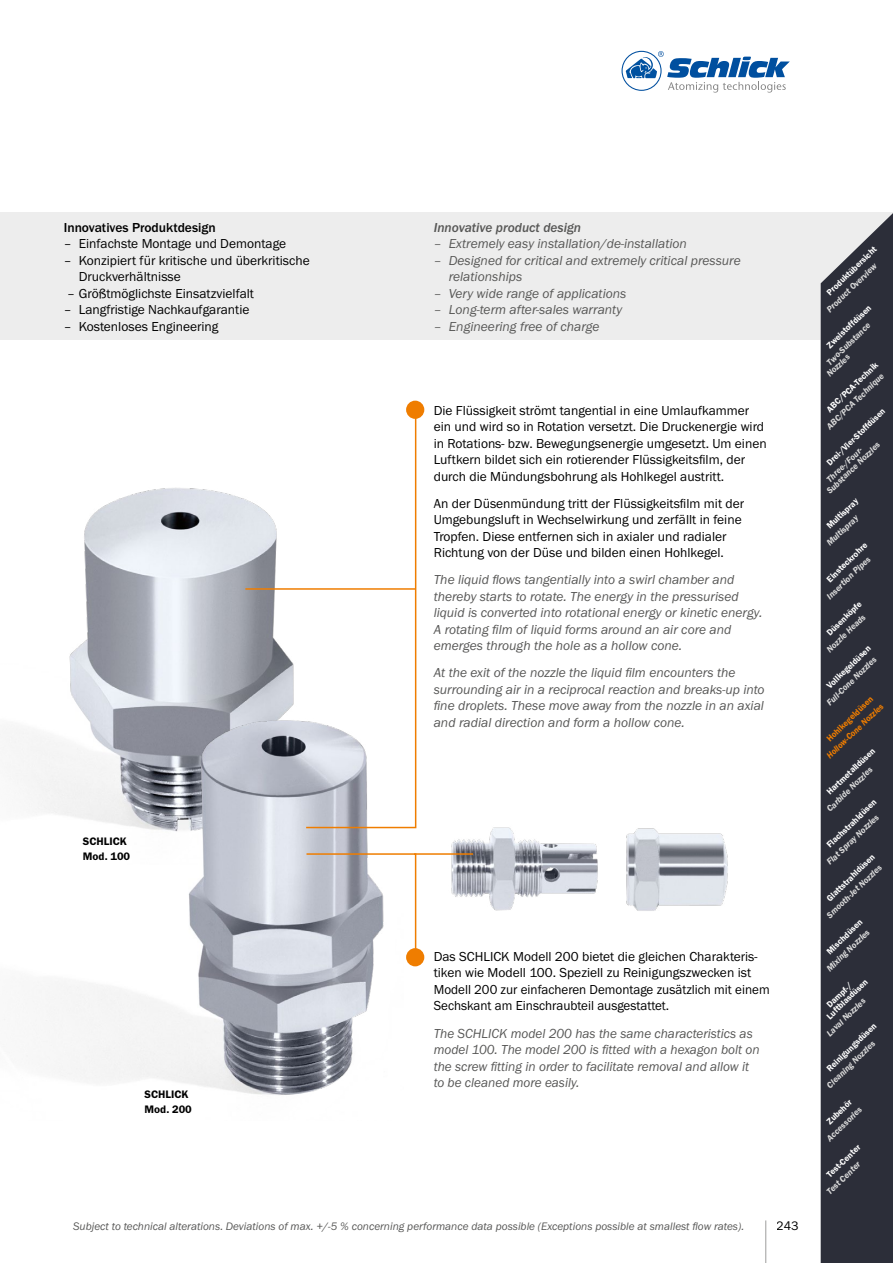
<style>
.page{position:relative;width:893px;height:1263px;background:#fff}
.page>*{position:absolute;margin:0;border:0;box-sizing:border-box;transform-origin:0 0}
.t1{font:13.5px/16.5px "Franklin Gothic Itc T";color:#000}
.t2{font:italic 13.5px/16.5px "Franklin Gothic Itc T";color:#575756}
.t3{font:500 13.5px "Franklin Gothic Itc T";color:#000}
.t4{font:italic 500 13.5px "Franklin Gothic Itc T";color:#575756}
.t5{font:12.75px "Franklin Gothic Itc T";color:#000}
.t6{font:italic 11.25px "Franklin Gothic Itc T";color:#575756}
.t7{font:600 11.25px/15px "Franklin Gothic Itc T";color:#000}
.t8{font:italic 600 9px/8.4px "Franklin Gothic Itc T";color:#dadada;scale:.96 1}
.t9{font:600 9px/8.4px "Franklin Gothic Itc T";color:#fff;scale:.96 1}
.t10{font:600 9px "Franklin Gothic Itc T";color:#fff;scale:.93 1}
.t11{font:italic 600 9px "Franklin Gothic Itc T";color:#ef7d00;scale:.93 1}
.t12{font:italic 600 9px "Franklin Gothic Itc T";color:#dadada;scale:.95 1}
.t13{font:600 9px "Franklin Gothic Itc T";color:#fff;scale:.95 1}
.t14{font:italic 600 9px "Franklin Gothic Itc T";color:#dadada}
.t15{font:600 9px "Franklin Gothic Itc T";color:#ef7d00;scale:.96 1}
.t16{font:italic 600 9px "Franklin Gothic Itc T";color:#dcdcdc;scale:.96 1}
</style>
<div class="page">
<div style="left:0;top:213px;width:893px;height:127px;background:#ededed"></div>
<img style="left:69px;top:487px;width:225px;height:194px">
<div style="left:406px;top:401px;width:18px;height:18px;background:#ef7d00;border-radius:50%"></div>
<div style="left:406px;top:948px;width:18px;height:18px;background:#ef7d00;border-radius:50%"></div>
<img style="left:0;top:681px;width:374px;height:414px">
<img style="left:451px;top:827px;width:277px;height:84px">
<svg style="left:305px;top:409px;width:112px;height:420px"></svg>
<hr style="left:245px;top:588px;width:171px;height:2px;background:#ef7d00">
<svg style="left:305px;top:852px;width:112px;height:108px"></svg>
<hr style="left:414px;top:853px;width:59px;height:2px;background:#ef7d00">
<hr style="left:765px;top:1220px;width:1px;height:43px;background:#9d9d9c">
<div style="left:821px;top:212px;width:72px;height:1051px;background:#2c2e39"></div>
<svg style="left:621px;top:51px;width:169px;height:42px"></svg>
<div style="left:823px;top:664px;width:70px;height:110px;background:#2c2e39"></div>
<p class="t3" style="left:64px;top:219px;width:153px">Innovatives Produktdesign</p>
<p class="t1" style="left:64px;top:235px;width:224px">– Einfachste Montage und Demontage</p>
<p class="t1" style="left:79px;top:252px;width:232px;text-indent:-15px">– Konzipiert für kritische und überkritische<br>Druckverhältnisse</p>
<p class="t1" style="left:67px;top:285px;width:188px">– Größtmöglichste Einsatzvielfalt</p>
<p class="t1" style="left:64px;top:301px;width:187px">– Langfristige Nachkaufgarantie</p>
<p class="t1" style="left:64px;top:318px;width:156px">– Kostenloses Engineering</p>
<p class="t7" style="left:83px;top:834px;width:49px">SCHLICK<br>Mod. 100</p>
<p class="t7" style="left:145px;top:1087px;width:49px">SCHLICK<br>Mod. 200</p>
<p class="t4" style="left:434px;top:219px;width:149px">Innovative product design</p>
<p class="t2" style="left:434px;top:235px;width:255px">– Extremely easy installation/de-installation</p>
<p class="t2" style="left:449px;top:252px;width:294px;text-indent:-15px">– Designed for critical and extremely critical pressure relationships</p>
<p class="t2" style="left:434px;top:285px;width:194px">– Very wide range of applications</p>
<p class="t2" style="left:434px;top:301px;width:190px">– Long-term after-sales warranty</p>
<p class="t2" style="left:434px;top:318px;width:167px">– Engineering free of charge</p>
<p class="t1" style="left:434px;top:402px;width:334px">Die Flüssigkeit strömt tangential in eine Umlaufkammer ein und wird so in Rotation versetzt. Die Druckenergie wird in Rotations- bzw. Bewegungsenergie umgesetzt. Um einen Luftkern bildet sich ein rotierender Flüssigkeitsfilm, der durch die Mündungsbohrung als Hohlkegel austritt.</p>
<p class="t1" style="left:434px;top:495px;width:312px">An der Düsenmündung tritt der Flüssigkeitsfilm mit der Umgebungsluft in Wechselwirkung und zerfällt in feine Tropfen. Diese entfernen sich in axialer und radialer Richtung von der Düse und bilden einen Hohlkegel.</p>
<p class="t2" style="left:434px;top:571px;width:330px">The liquid flows tangentially into a swirl chamber and thereby starts to rotate. The energy in the pressurised liquid is converted into rotational energy or kinetic energy.<br>A rotating film of liquid forms around an air core and emerges through the hole as a hollow cone.</p>
<p class="t2" style="left:434px;top:664px;width:332px">At the exit of the nozzle the liquid film encounters the surrounding air in a reciprocal reaction and breaks-up into fine droplets. These move away from the nozzle in an axial and radial direction and form a hollow cone.</p>
<p class="t1" style="left:434px;top:948px;width:337px">Das SCHLICK Modell 200 bietet die gleichen Charakteris&shy;tiken wie Modell 100. Speziell zu Reinigungszwecken ist Modell 200 zur einfacheren Demontage zusätzlich mit einem Sechskant am Einschraubteil ausgestattet.</p>
<p class="t2" style="left:434px;top:1025px;width:327px">The SCHLICK model 200 has the same characteristics as model 100. The model 200 is fitted with a hexagon bolt on the screw fitting in order to facilitate removal and allow it to be cleaned more easily.</p>
<p class="t6" style="left:73px;top:1220px;width:672px">Subject to technical alterations. Deviations of max. +/-5 % concerning performance data possible (Exceptions possible at smallest flow rates).</p>
<p class="t5" style="left:777px;top:1219px;width:23px">243</p>
<p class="t9" style="left:825px;top:290px;width:70px;rotate:-44deg">Produktübersicht</p>
<p class="t9" style="left:825px;top:343px;width:62px;rotate:-44deg">Zweistoffdüsen</p>
<p class="t13" style="left:824px;top:407px;width:73px;rotate:-44deg">ABC/PCA-Technik</p>
<p class="t10" style="left:824px;top:460px;width:85px;rotate:-44deg">Drei-/Vier-Stoffdüsen</p>
<p class="t9" style="left:825px;top:524px;width:43px;rotate:-44deg">Multispray</p>
<p class="t9" style="left:825px;top:577px;width:56px;rotate:-44deg">Einsteckrohre</p>
<p class="t9" style="left:825px;top:630px;width:48px;rotate:-44deg">Düsenköpfe</p>
<p class="t9" style="left:825px;top:684px;width:61px;rotate:-44deg">Vollkegeldüsen</p>
<p class="t8" style="left:825px;top:307px;width:70px;rotate:-44deg">Product Overview</p>
<p class="t8" style="left:819px;top:366px;width:69px;text-indent:8px;rotate:-44deg">Two-Substance<br>Nozzles</p>
<p class="t12" style="left:824px;top:424px;width:81px;rotate:-44deg">ABC/PCA Technique</p>
<p class="t8" style="left:819px;top:483px;width:75px;text-indent:8px;rotate:-44deg">Three-/Four-<br>Substance Nozzles</p>
<p class="t8" style="left:825px;top:541px;width:43px;rotate:-44deg">Multispray</p>
<p class="t14" style="left:824px;top:594px;width:59px;rotate:-44deg">Insertion Pipes</p>
<p class="t8" style="left:825px;top:647px;width:54px;rotate:-44deg">Nozzle Heads</p>
<p class="t8" style="left:825px;top:701px;width:70px;rotate:-44deg">Full-Cone Nozzles</p>
<p class="t15" style="left:824px;top:736px;width:65px;rotate:-44deg">Hohlkegeldüsen</p>
<p class="t11" style="left:824px;top:753px;width:82px;rotate:-44deg">Hollow-Cone Nozzles</p>
<p class="t9" style="left:825px;top:790px;width:67px;rotate:-44deg">Hartmetalldüsen</p>
<p class="t8" style="left:825px;top:807px;width:64px;rotate:-44deg">Carbide Nozzles</p>
<p class="t9" style="left:825px;top:843px;width:70px;rotate:-44deg">Flachstrahldüsen</p>
<p class="t8" style="left:825px;top:860px;width:73px;rotate:-44deg">Flat Spray Nozzles</p>
<p class="t9" style="left:825px;top:896px;width:67px;rotate:-44deg">Glattstrahldüsen</p>
<p class="t9" style="left:825px;top:949px;width:49px;rotate:-44deg">Mischdüsen</p>
<p class="t9" style="left:819px;top:1008px;width:57px;text-indent:8px;rotate:-44deg">Dampf-/<br>Luftblasdüsen</p>
<p class="t9" style="left:825px;top:1066px;width:70px;rotate:-44deg">Reinigungsdüsen</p>
<p class="t9" style="left:825px;top:1119px;width:34px;rotate:-44deg">Zubehör</p>
<p class="t9" style="left:825px;top:1173px;width:46px;rotate:-44deg">Test-Center</p>
<p class="t8" style="left:825px;top:913px;width:77px;rotate:-44deg">Smooth-Jet Nozzles</p>
<p class="t16" style="left:824px;top:966px;width:60px;rotate:-44deg">Mixing Nozzles</p>
<p class="t8" style="left:825px;top:1031px;width:54px;rotate:-44deg">Laval Nozzles</p>
<p class="t8" style="left:825px;top:1083px;width:68px;rotate:-44deg">Cleaning Nozzles</p>
<p class="t8" style="left:825px;top:1136px;width:48px;rotate:-44deg">Accessories</p>
<p class="t8" style="left:825px;top:1190px;width:46px;rotate:-44deg">Test Center</p>
</div>
